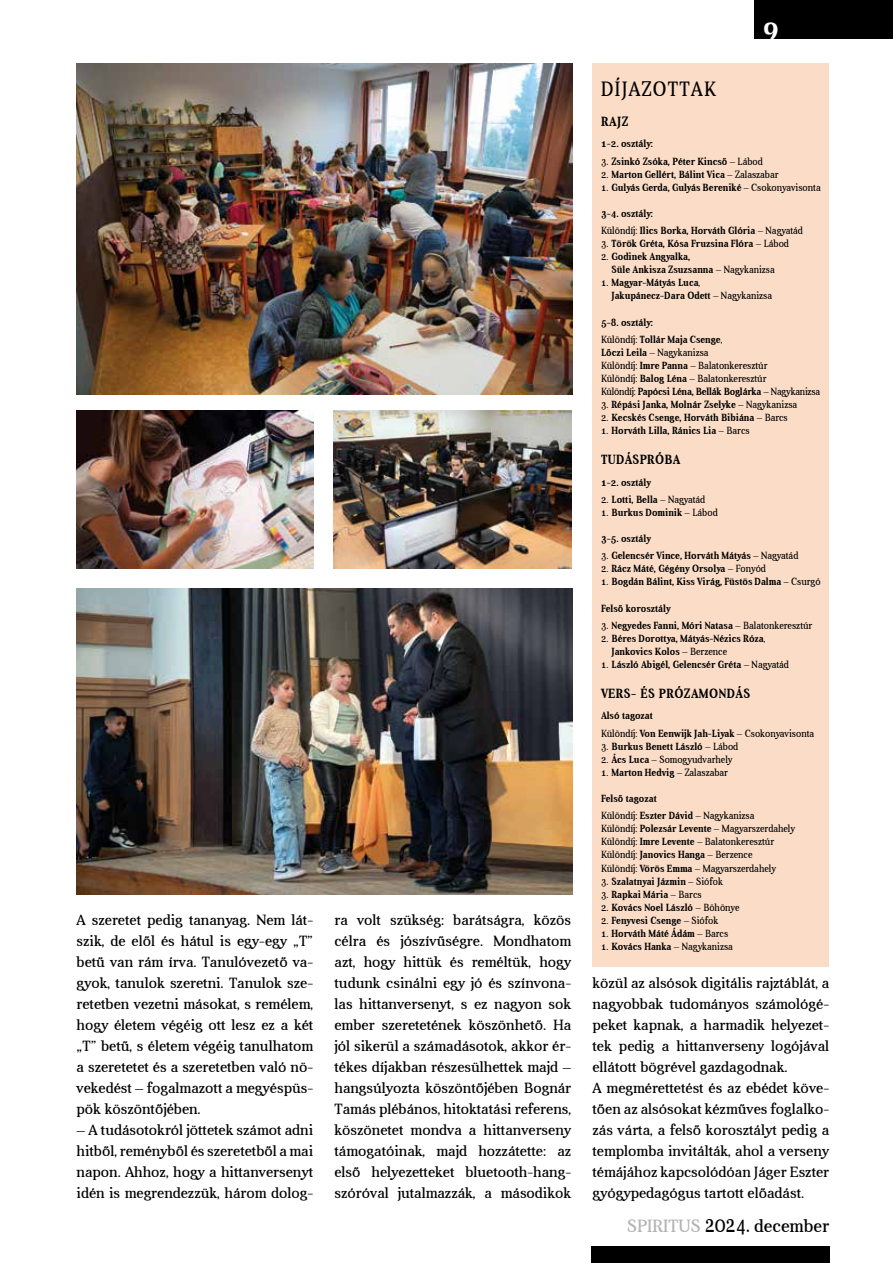
<style>
.page{position:relative;width:893px;height:1263px;background:#fff}
.page>*{position:absolute;margin:0;border:0;box-sizing:border-box;transform-origin:0 0}
.t1{font:700 27px "Aver";color:#fff}
.t2{font:21px "Aver";letter-spacing:.07em;color:#000;scale:.9 1}
.t3{font:18px "Aver";color:#b3b2b2}
.t4{font:15px/21px "Aver";color:#000;text-align:justify}
.t5{font:700 13.5px "Aver";letter-spacing:.04em;color:#000;scale:.9 1}
.t6{font:700 10.5px/17.2px "Aver";color:#000;scale:.9 1}
.t7{font:10.5px/13px "Aver";color:#000;scale:.9 1}
.s1{font-weight:400}
.s2{font-weight:700}
.s3{font-size:22.5px;color:#000}
.s4{color:#000}
</style>
<div class="page">
<div style="left:591px;top:1247px;width:238px;height:16px;background:#000"></div>
<div style="left:754px;top:0;width:139px;height:38px;background:#000"></div>
<div style="left:592px;top:64px;width:237px;height:903px;background:#fbddc7"></div>
<img style="left:77px;top:64px;width:495px;height:330px">
<img style="left:77px;top:410px;width:236px;height:158px">
<img style="left:77px;top:589px;width:495px;height:305px">
<img style="left:333px;top:410px;width:238px;height:159px">
<p class="t4" style="left:77px;top:909px;width:238px">A szeretet pedig tananyag. Nem lát&shy;szik, de elől és hátul is egy-egy „T” betű van rám írva. Tanulóvezető va&shy;gyok, tanulok szeretni. Tanulok sze&shy;retetben vezetni másokat, s remélem, hogy életem végéig ott lesz ez a két „T” betű, s életem végéig tanulhatom a szeretetet és a szeretetben való nö&shy;vekedést – fogalmazott a megyéspüs&shy;pök köszöntőjében.</p>
<p class="t4" style="left:77px;top:1119px;width:238px">– A tudásotokról jöttetek számot adni hitből, reményből és szeretetből a mai napon. Ahhoz, hogy a hittanversenyt idén is megrendezzük, három dolog-</p>
<p class="t4" style="left:334px;top:909px;width:238px">ra volt szükség: barátságra, közös célra és jószívűségre. Mondhatom azt, hogy hittük és reméltük, hogy tudunk csinálni egy jó és színvona&shy;las hittanversenyt, s ez nagyon sok ember szeretetének köszönhető. Ha jól sikerül a számadásotok, akkor ér&shy;tékes díjakban részesülhettek majd – hangsúlyozta köszöntőjében Bognár Tamás plébános, hitoktatási referens, köszönetet mondva a hittanverseny támogatóinak, majd hozzátette: az első helyezetteket bluetooth-hang&shy;szóróval jutalmazzák, a másodikok</p>
<h1 class="t1" style="left:763px;top:14px;width:18px">9</h1>
<h2 class="t2" style="left:601px;top:77px;width:129px">DÍJAZOTTAK</h2>
<p class="t5" style="left:601px;top:113px;width:32px">RAJZ</p>
<p class="t6" style="left:601px;top:135px;width:59px">1-2. osztály:</p>
<p class="t6" style="left:601px;top:152px;width:181px"><span class="s1">3.</span> Zsinkó Zsóka, Péter Kincső <span class="s1">– Lábod</span></p>
<p class="t6" style="left:601px;top:165px;width:199px"><span class="s1">2.</span> Marton Gellért, Bálint Vica <span class="s1">– Zalaszabar</span></p>
<p class="t6" style="left:601px;top:178px;width:246px"><span class="s1">1.</span> Gulyás Gerda, Gulyás Bereniké <span class="s1">– Csokonyavisonta</span></p>
<p class="t6" style="left:601px;top:205px;width:226px">3-4. osztály:<br><span class="s1">Különdíj:</span> Ilics Borka, Horváth Glória <span class="s1">– Nagyatád</span></p>
<p class="t6" style="left:601px;top:235px;width:210px"><span class="s1">3.</span> Török Gréta, Kósa Fruzsina Flóra <span class="s1">– Lábod</span></p>
<p class="t6" style="left:611px;top:250px;width:183px;line-height:13px;text-indent:-10px"><span class="s1">2.</span> Godinek Angyalka,<br>Süle Ankisza Zsuzsanna <span class="s1">– Nagykanizsa</span></p>
<p class="t6" style="left:611px;top:276px;width:180px;line-height:13px;text-indent:-10px"><span class="s1">1.</span> Magyar-Mátyás Luca<span class="s1">,<br></span>Jakupánecz-Dara Odett <span class="s1">– Nagykanizsa</span></p>
<p class="t6" style="left:601px;top:313px;width:137px">5-8. osztály:<br><span class="s1">Különdíj:</span> Tollár Maja Csenge<span class="s1">,</span></p>
<p class="t7" style="left:601px;top:346px;width:245px"><span class="s2">Lőczi Leila</span> – Nagykanizsa<br>Különdíj: <span class="s2">Imre Panna</span> – Balatonkeresztúr<br>Különdíj: <span class="s2">Balog Léna</span> – Balatonkeresztúr<br>Különdíj: <span class="s2">Papócsi Léna, Bellák Boglárka</span> – Nagykanizsa</p>
<p class="t6" style="left:601px;top:396px;width:220px"><span class="s1">3.</span> Répási Janka, Molnár Zselyke <span class="s1">– Nagykanizsa</span></p>
<p class="t6" style="left:601px;top:409px;width:209px"><span class="s1">2.</span> Kecskés Csenge, Horváth Bibiána <span class="s1">– Barcs</span></p>
<p class="t6" style="left:601px;top:422px;width:167px"><span class="s1">1.</span> Horváth Lilla, Ránics Lia <span class="s1">– Barcs</span></p>
<p class="t5" style="left:601px;top:452px;width:90px">TUDÁSPRÓBA</p>
<p class="t6" style="left:601px;top:473px;width:57px">1-2. osztály</p>
<p class="t7" style="left:601px;top:493px;width:117px">2. <span class="s2">Lotti, Bella</span> – Nagyatád</p>
<p class="t6" style="left:601px;top:504px;width:131px"><span class="s1">1.</span> Burkus Dominik <span class="s1">– Lábod</span></p>
<p class="t6" style="left:601px;top:530px;width:57px">3-5. osztály</p>
<p class="t6" style="left:601px;top:547px;width:221px"><span class="s1">3.</span> Gelencsér Vince, Horváth Mátyás <span class="s1">– Nagyatád</span></p>
<p class="t6" style="left:601px;top:560px;width:185px"><span class="s1">2.</span> Rácz Máté, Gégény Orsolya <span class="s1">– Fonyód</span></p>
<p class="t6" style="left:601px;top:573px;width:246px"><span class="s1">1.</span> Bogdán Bálint, Kiss Virág, Füstös Dalma <span class="s1">– Csurgó</span></p>
<p class="t6" style="left:601px;top:599px;width:79px">Felső korosztály</p>
<p class="t6" style="left:601px;top:617px;width:236px"><span class="s1">3.</span> Negyedes Fanni, Móri Natasa <span class="s1">– Balatonkeresztúr</span></p>
<p class="t6" style="left:611px;top:632px;width:173px;line-height:13px;text-indent:-10px"><span class="s1">2.</span> Béres Dorottya, Mátyás-Nézics Róza<span class="s1">,<br></span>Jankovics Kolos <span class="s1">– Berzence</span></p>
<p class="t6" style="left:601px;top:656px;width:210px"><span class="s1">1.</span> László Abigél, Gelencsér Gréta <span class="s1">– Nagyatád</span></p>
<p class="t5" style="left:601px;top:686px;width:167px">VERS- ÉS PRÓZAMONDÁS</p>
<p class="t6" style="left:601px;top:707px;width:238px">Alsó tagozat<br><span class="s1">Különdíj:</span> Von Eenwijk Jah-Liyak <span class="s1">– Csokonyavisonta</span></p>
<p class="t6" style="left:601px;top:738px;width:154px"><span class="s1">3.</span> Burkus Benett László <span class="s1">– Lábod</span></p>
<p class="t7" style="left:601px;top:753px;width:148px">2. <span class="s2">Ács Luca</span> – Somogyudvarhely</p>
<p class="t7" style="left:601px;top:766px;width:143px">1. <span class="s2">Marton Hedvig</span> – Zalaszabar</p>
<p class="t6" style="left:601px;top:790px;width:172px">Felső tagozat<br><span class="s1">Különdíj:</span> Eszter Dávid <span class="s1">– Nagykanizsa</span></p>
<p class="t7" style="left:601px;top:822px;width:217px">Különdíj: <span class="s2">Polezsár Levente</span> – Magyarszerdahely Különdíj: <span class="s2">Imre Levente</span> – Balatonkeresztúr Különdíj: <span class="s2">Janovics Hanga</span> – Berzence<br>Különdíj: <span class="s2">Vörös Emma</span> – Magyarszerdahely</p>
<p class="t6" style="left:601px;top:872px;width:137px"><span class="s1">3.</span> Szalatnyai Jázmin <span class="s1">– Siófok</span></p>
<p class="t6" style="left:601px;top:885px;width:113px"><span class="s1">3.</span> Rapkai Mária <span class="s1">– Barcs</span></p>
<p class="t6" style="left:601px;top:899px;width:156px"><span class="s1">2.</span> Kovács Noel László <span class="s1">– Böhönye</span></p>
<p class="t6" style="left:601px;top:912px;width:132px"><span class="s1">2.</span> Fenyvesi Csenge <span class="s1">– Siófok</span></p>
<p class="t6" style="left:601px;top:925px;width:143px"><span class="s1">1.</span> Horváth Máté Ádám <span class="s1">– Barcs</span></p>
<p class="t7" style="left:601px;top:940px;width:148px">1. <span class="s2">Kovács Hanka</span> – Nagykanizsa</p>
<p class="t4" style="left:592px;top:972px;width:238px;text-align:left">közül az alsósok digitális rajztáblát, a nagyobbak tudományos számológé&shy;peket kapnak, a harmadik helyezet&shy;tek pedig a hittanverseny logójával ellátott bögrével gazdagodnak.<br>A megmérettetést és az ebédet köve&shy;tően az alsósokat kézműves foglalko&shy;zás várta, a felső korosztályt pedig a templomba invitálták, ahol a verseny témájához kapcsolódóan Jáger Eszter gyógypedagógus tartott előadást.</p>
<p class="t3" style="left:627px;top:1215px;width:203px">SPIRITUS <span class="s3">2024.</span> <span class="s4">december</span></p>
</div>
